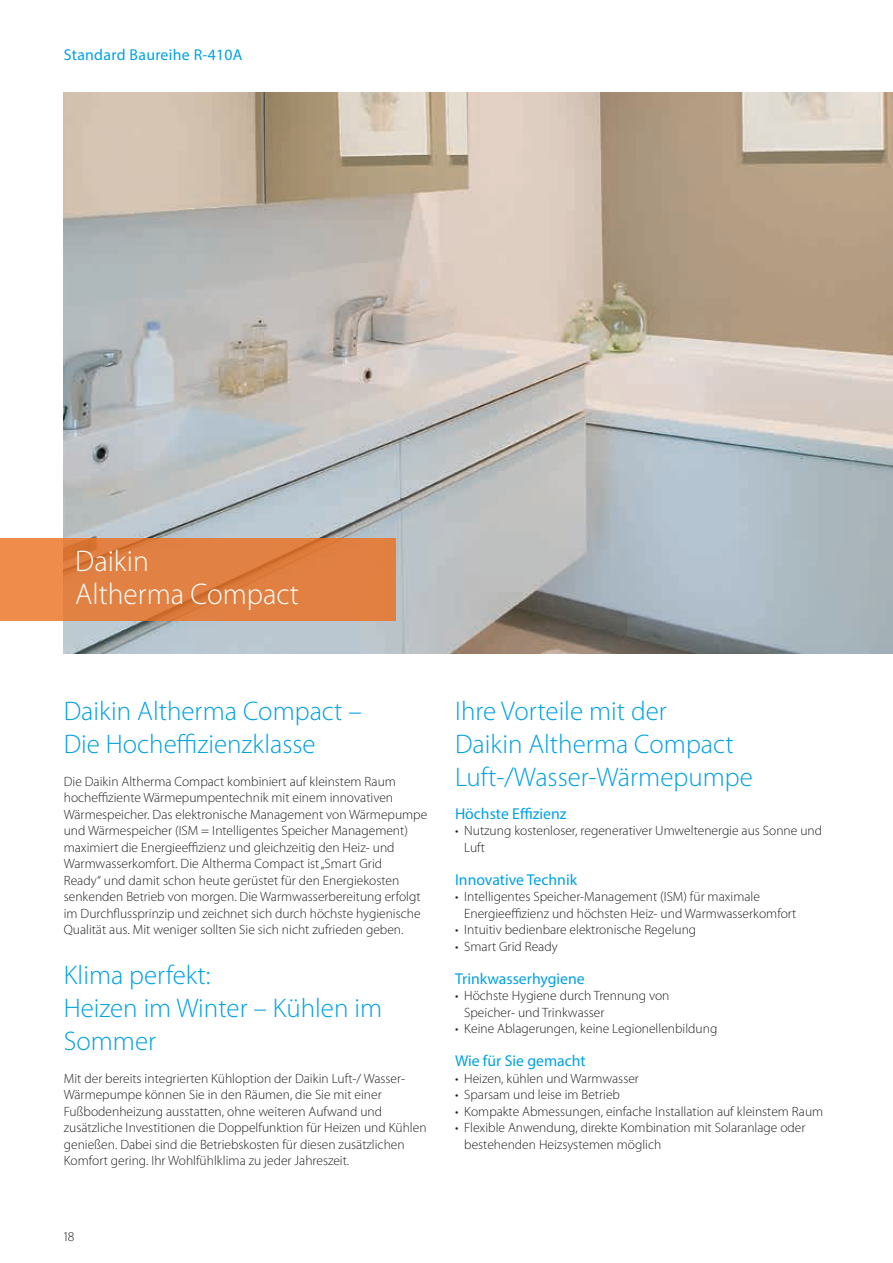
<style>
.page{position:relative;width:893px;height:1263px;background:#fff}
.page>*{position:absolute;margin:0;border:0;box-sizing:border-box;transform-origin:0 0}
.t1{font:300 30px/33px "Myriad Pro";color:#fff}
.t2{font:300 27px/33px "Myriad Pro";color:#00a1e3}
.t3{font:15.75px "Myriad Pro";color:#00a1e3}
.t4{font:15.75px "Myriad Pro";letter-spacing:.02em;color:#00a1e3}
.t5{font:300 13.5px/16.5px "Myriad Pro";color:#231f20}
</style>
<div class="page">
<img style="left:64px;top:93px;width:829px;height:561px">
<svg style="left:0;top:538px;width:395px;height:83px;fill:#e18042"></svg>
<p class="t4" style="left:64px;top:45px;width:180px">Standard Baureihe R-410A</p>
<h1 class="t1" style="left:75px;top:545px;width:225px">Daikin<br>Altherma Compact</h1>
<h2 class="t2" style="left:64px;top:694px;width:300px">Daikin Altherma Compact –<br>Die Hocheffizienzklasse</h2>
<p class="t5" style="left:64px;top:773px;width:365px">Die Daikin Altherma Compact kombiniert auf kleinstem Raum hocheffiziente Wärmepumpentechnik mit einem innovativen Wärmespeicher. Das elektronische Management von Wärmepumpe und Wärmespeicher (ISM = Intelligentes Speicher Management) maximiert die Energieeffizienz und gleichzeitig den Heiz- und Warmwasserkomfort. Die Altherma Compact ist „Smart Grid<br>Ready“ und damit schon heute gerüstet für den Energiekosten senkenden Betrieb von morgen. Die Warmwasserbereitung erfolgt im Durchflussprinzip und zeichnet sich durch höchste hygienische Qualität aus. Mit weniger sollten Sie sich nicht zufrieden geben.</p>
<h2 class="t2" style="left:64px;top:958px;width:320px">Klima perfekt:<br>Heizen im Winter – Kühlen im<br>Sommer</h2>
<p class="t5" style="left:64px;top:1070px;width:364px">Mit der bereits integrierten Kühloption der Daikin Luft-/ Wasser-Wärmepumpe können Sie in den Räumen, die Sie mit einer Fußbodenheizung ausstatten, ohne weiteren Aufwand und zusätzliche Investitionen die Doppelfunktion für Heizen und Kühlen genießen. Dabei sind die Betriebskosten für diesen zusätzlichen Komfort gering. Ihr Wohlfühlklima zu jeder Jahreszeit.</p>
<p class="t5" style="left:64px;top:1229px;width:12px">18</p>
<h2 class="t2" style="left:455px;top:694px;width:299px">Ihre Vorteile mit der<br>Daikin Altherma Compact<br>Luft-/Wasser-Wärmepumpe</h2>
<p class="t3" style="left:455px;top:804px;width:113px">Höchste Effizienz</p>
<p class="t5" style="left:464px;top:823px;width:359px;text-indent:-9px">• Nutzung kostenloser, regenerativer Umweltenergie aus Sonne und<br>Luft</p>
<p class="t3" style="left:455px;top:870px;width:124px">Innovative Technik</p>
<p class="t5" style="left:464px;top:889px;width:334px;text-indent:-9px">• Intelligentes Speicher-Management (ISM) für maximale<br>Energieeffizienz und höchsten Heiz- und Warmwasserkomfort</p>
<p class="t5" style="left:455px;top:921px;width:243px">• Intuitiv bedienbare elektronische Regelung</p>
<p class="t5" style="left:455px;top:938px;width:104px">• Smart Grid Ready</p>
<p class="t3" style="left:455px;top:969px;width:131px">Trinkwasserhygiene</p>
<p class="t5" style="left:464px;top:988px;width:207px;text-indent:-9px">• Höchste Hygiene durch Trennung von<br>Speicher- und Trinkwasser</p>
<p class="t5" style="left:455px;top:1020px;width:264px">• Keine Ablagerungen, keine Legionellenbildung</p>
<p class="t3" style="left:455px;top:1051px;width:132px">Wie für Sie gemacht</p>
<p class="t5" style="left:455px;top:1070px;width:185px">• Heizen, kühlen und Warmwasser</p>
<p class="t5" style="left:455px;top:1087px;width:166px">• Sparsam und leise im Betrieb</p>
<p class="t5" style="left:455px;top:1103px;width:370px">• Kompakte Abmessungen, einfache Installation auf kleinstem Raum</p>
<p class="t5" style="left:464px;top:1119px;width:343px;text-indent:-9px">• Flexible Anwendung, direkte Kombination mit Solaranlage oder bestehenden Heizsystemen möglich</p>
</div>
